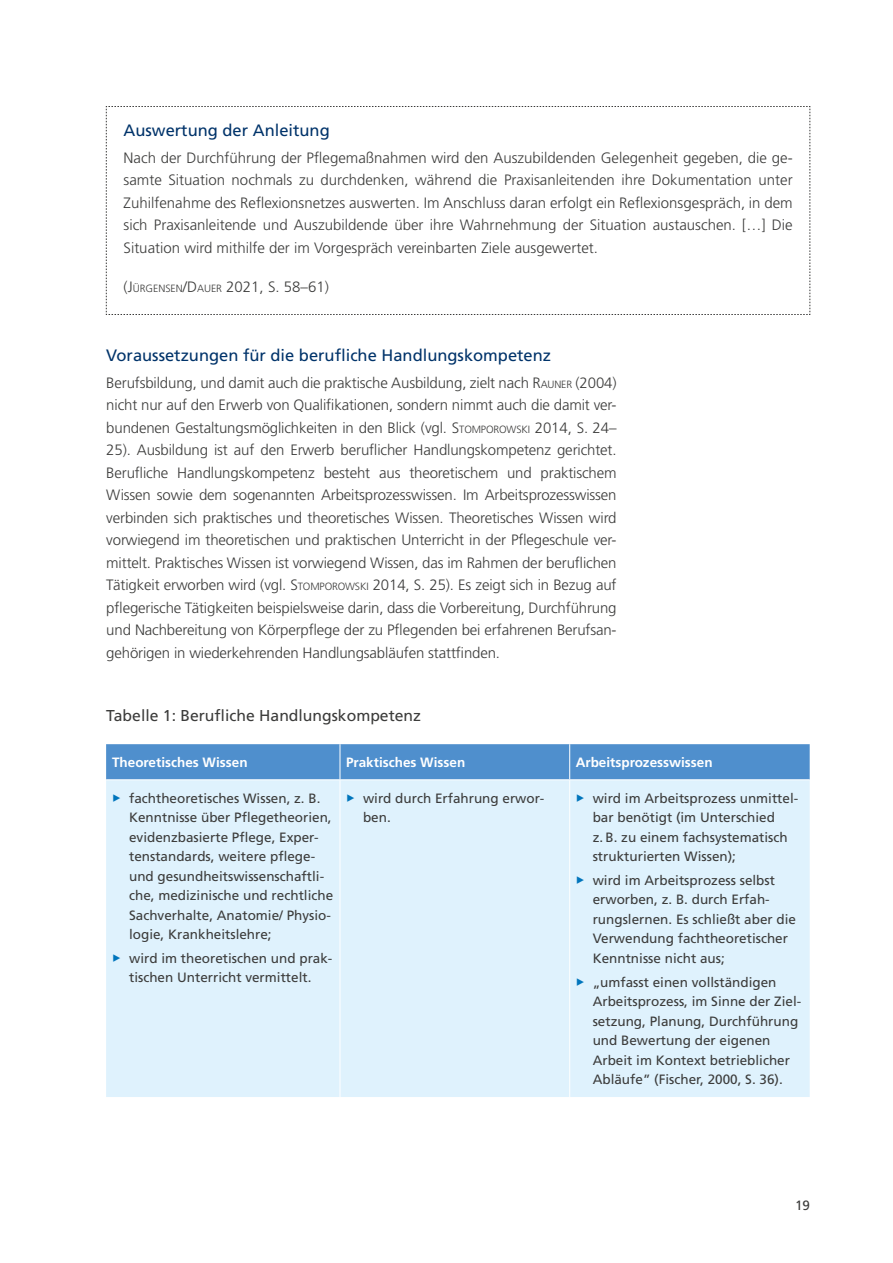
<style>
.page{position:relative;width:893px;height:1263px;background:#fff}
.page>*{position:absolute;margin:0;border:0;box-sizing:border-box;transform-origin:0 0}
.id242{font:16.5px "Frutiger LT Std";color:#00336a}
.id264{font:15.75px "Frutiger LT Std";color:#3c3c3b}
.t1{font:300 15px/22.5px "Frutiger LT Std";color:#3c3c3b;text-align:justify}
.id251{font:13.5px/19.5px "Frutiger LT Std";color:#3c3c3b}
.id259{font:700 13.5px "Frutiger LT Std";color:#fff}
.s1{font-style:inherit}
.s2{font-size:10.5px}
.s3{font-family:"Fago Pro";color:#0075bc}
</style>
<div class="page">
<div style="left:106px;top:744px;width:704px;height:35px;background:#4f8fcd"></div>
<div style="left:106px;top:780px;width:704px;height:317px;background:#dff2fd"></div>
<hr style="left:340px;top:744px;width:1px;height:35px;background:#fff">
<hr style="left:569px;top:744px;width:1px;height:35px;background:#fff">
<hr style="left:340px;top:780px;width:1px;height:317px;background:#fff">
<hr style="left:569px;top:780px;width:1px;height:317px;background:#fff">
<svg style="left:106px;top:106px;width:704px;height:209px"></svg>
<p class="id242" style="left:123px;top:121px;width:208px">Auswertung der Anleitung</p>
<p class="t1" style="left:123px;top:147px;width:671px">Nach der Durchführung der Pflegemaßnahmen wird den Auszubildenden Gelegenheit gegeben, die ge&shy;samte Situation nochmals zu durchdenken, während die Praxisanleitenden ihre Dokumentation unter Zuhilfenahme des Reflexionsnetzes auswerten. Im Anschluss daran erfolgt ein Reflexionsgespräch, in dem sich Praxisanleitende und Auszubildende über ihre Wahrnehmung der Situation austauschen. […] Die Situation wird mithilfe der im Vorgespräch vereinbarten Ziele ausgewertet.</p>
<p class="t1" style="left:123px;top:276px;width:207px">(<span class="s1">J</span><span class="s2">ÜRGENSEN</span>/<span class="s1">D</span><span class="s2">AUER</span> 2021, S. 58–61)</p>
<p class="id242" style="left:106px;top:346px;width:446px">Voraussetzungen für die berufliche Handlungskompetenz</p>
<p class="t1" style="left:106px;top:372px;width:512px">Berufsbildung, und damit auch die praktische Ausbildung, zielt nach <span class="s1">R</span><span class="s2">AUNER</span> (2004) nicht nur auf den Erwerb von Qualifikationen, sondern nimmt auch die damit ver&shy;bundenen Gestaltungsmöglichkeiten in den Blick (vgl. <span class="s1">S</span><span class="s2">TOMPOROWSKI</span> 2014, S. 24– 25). Ausbildung ist auf den Erwerb beruflicher Handlungskompetenz gerichtet.<br>Berufliche Handlungskompetenz besteht aus theoretischem und praktischem Wissen sowie dem sogenannten Arbeitsprozesswissen. Im Arbeitsprozesswissen verbinden sich praktisches und theoretisches Wissen. Theoretisches Wissen wird vorwiegend im theoretischen und praktischen Unterricht in der Pflegeschule ver&shy;mittelt. Praktisches Wissen ist vorwiegend Wissen, das im Rahmen der beruflichen Tätigkeit erworben wird (vgl. <span class="s1">S</span><span class="s2">TOMPOROWSKI</span> 2014, S. 25). Es zeigt sich in Bezug auf pflegerische Tätigkeiten beispielsweise darin, dass die Vorbereitung, Durchführung und Nachbereitung von Körperpflege der zu Pflegenden bei erfahrenen Berufsan&shy;gehörigen in wiederkehrenden Handlungsabläufen stattfinden.</p>
<p class="id264" style="left:106px;top:707px;width:316px">Tabelle 1: Berufliche Handlungskompetenz</p>
<p class="id259" style="left:112px;top:754px;width:137px">Theoretisches Wissen</p>
<p class="id259" style="left:346px;top:754px;width:121px">Praktisches Wissen</p>
<p class="id259" style="left:576px;top:754px;width:138px">Arbeitsprozesswissen</p>
<p class="id251" style="left:129px;top:788px;width:206px;text-indent:-17px"><span class="s3">▶</span> fachtheoretisches Wissen, z. B.<br>Kenntnisse über Pflegetheorien, evidenzbasierte Pflege, Exper&shy;tenstandards, weitere pflege&shy;und gesundheitswissenschaftli&shy;che, medizinische und rechtliche<br>Sachverhalte, Anatomie/ Physio&shy;logie, Krankheitslehre;</p>
<p class="id251" style="left:112px;top:948px;width:222px;text-align:center"><span class="s3">▶</span> wird im theoretischen und prak&shy;tischen Unterricht vermittelt.</p>
<p class="id251" style="left:363px;top:788px;width:183px;text-indent:-17px"><span class="s3">▶</span> wird durch Erfahrung erwor&shy;ben.</p>
<p class="id251" style="left:593px;top:788px;width:207px;text-indent:-17px"><span class="s3">▶</span> wird im Arbeitsprozess unmittel&shy;bar benötigt (im Unterschied<br>z. B. zu einem fachsystematisch strukturierten Wissen);</p>
<p class="id251" style="left:593px;top:870px;width:205px;text-indent:-17px"><span class="s3">▶</span> wird im Arbeitsprozess selbst erworben, z. B. durch Erfah&shy;rungslernen. Es schließt aber die<br>Verwendung fachtheoretischer<br>Kenntnisse nicht aus;</p>
<p class="id251" style="left:593px;top:972px;width:210px;text-indent:-17px"><span class="s3">▶</span> „umfasst einen vollständigen<br>Arbeitsprozess, im Sinne der Ziel&shy;setzung, Planung, Durchführung und Bewertung der eigenen<br>Arbeit im Kontext betrieblicher<br>Abläufe” (Fischer, 2000, S. 36).</p>
<p class="id251" style="left:795px;top:1195px;width:17px">19</p>
</div>
